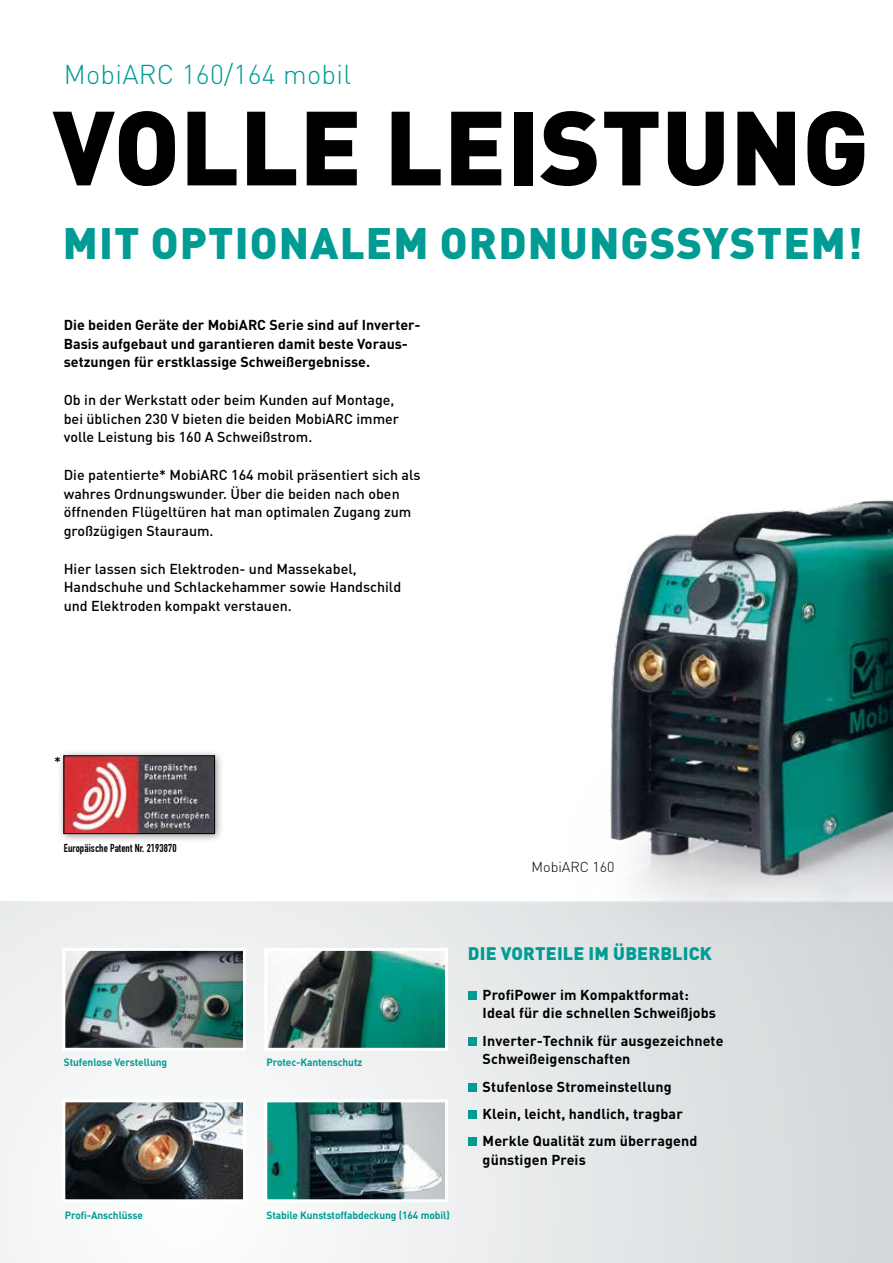
<style>
.page{position:relative;width:893px;height:1263px;background:#fff}
.page>*{position:absolute;margin:0;border:0;box-sizing:border-box;transform-origin:0 0}
.t1{font:900 103.5px "DIN Pro";color:#000}
.t2{font:900 43.5px "DIN Pro";letter-spacing:.025em;color:#009c94}
.t3{font:300 27px "DIN Pro";letter-spacing:.01em;color:#009c94}
.t4{font:900 18px "DIN Pro";letter-spacing:.01em;color:#009c94}
.t5{font:500 14.25px/18.8px "DIN Pro";color:#000}
.t6{font:700 14.25px/18.8px "DIN Pro";letter-spacing:.01em;color:#000}
.t7{font:300 14.25px "DIN Pro";color:#000}
.t8{font:700 11.25px "DIN Condensed";letter-spacing:.01em;color:#000}
.t9{font:700 10.5px "DIN Pro";letter-spacing:-.01em;color:#009c94}
</style>
<div class="page">
<div style="left:0;top:901px;width:893px;height:362px;background:linear-gradient(to right,#fbfcfc,#d6dbdd)"></div>
<hr style="left:0;top:899px;width:893px;height:3px;background:#fff">
<img style="left:66px;top:952px;width:176px;height:95px">
<div style="left:62px;top:948px;width:184px;height:103px;border:3px solid #fff"></div>
<img style="left:66px;top:1103px;width:176px;height:95px">
<div style="left:62px;top:1099px;width:184px;height:103px;border:3px solid #fff"></div>
<img style="left:268px;top:1103px;width:176px;height:95px">
<div style="left:264px;top:1099px;width:184px;height:103px;border:3px solid #fff"></div>
<img style="left:268px;top:952px;width:176px;height:95px">
<div style="left:264px;top:948px;width:184px;height:103px;border:3px solid #fff"></div>
<img style="left:566px;top:500px;width:327px;height:446px">
<div style="left:57px;top:749px;width:167px;height:94px;background:#000;opacity:.45"></div>
<img style="left:66px;top:758px;width:147px;height:74px">
<div style="left:64px;top:756px;width:151px;height:78px;border:1px solid #000"></div>
<div style="left:468px;top:991px;width:9px;height:8px;background:#009c94"></div>
<div style="left:468px;top:1037px;width:9px;height:8px;background:#009c94"></div>
<div style="left:468px;top:1083px;width:9px;height:8px;background:#009c94"></div>
<div style="left:468px;top:1110px;width:9px;height:9px;background:#009c94"></div>
<div style="left:468px;top:1137px;width:9px;height:9px;background:#009c94"></div>
<h3 class="t3" style="left:64px;top:56px;width:289px">MobiARC 160/164 mobil</h3>
<h1 class="t1" style="left:53px;top:78px;width:818px">VOLLE LEISTUNG</h1>
<h2 class="t2" style="left:63px;top:213px;width:801px">MIT OPTIONALEM ORDNUNGSSYSTEM!</h2>
<p class="t6" style="left:64px;top:315px;width:358px">Die beiden Geräte der MobiARC Serie sind auf Inverter-<br>Basis aufgebaut und garantieren damit beste Voraus&shy;setzungen für erstklassige Schweißergebnisse.</p>
<p class="t5" style="left:64px;top:390px;width:337px">Ob in der Werkstatt oder beim Kunden auf Montage, bei üblichen 230 V bieten die beiden MobiARC immer volle Leistung bis 160 A Schweißstrom.</p>
<p class="t5" style="left:64px;top:465px;width:358px">Die patentierte* MobiARC 164 mobil präsentiert sich als wahres Ordnungswunder. Über die beiden nach oben öffnenden Flügeltüren hat man optimalen Zugang zum großzügigen Stauraum.</p>
<p class="t5" style="left:64px;top:558px;width:339px">Hier lassen sich Elektroden- und Massekabel,<br>Handschuhe und Schlackehammer sowie Handschild und Elektroden kompakt verstauen.</p>
<p class="t5" style="left:54px;top:751px;width:8px">*</p>
<p class="t8" style="left:64px;top:842px;width:114px">Europäische Patent Nr. 2193870</p>
<p class="t7" style="left:531px;top:857px;width:85px">MobiARC 160</p>
<p class="t9" style="left:64px;top:1055px;width:105px">Stufenlose Verstellung</p>
<p class="t9" style="left:266px;top:1055px;width:97px">Protec-Kantenschutz</p>
<p class="t9" style="left:65px;top:1208px;width:80px">Profi-Anschlüsse</p>
<p class="t9" style="left:266px;top:1208px;width:185px">Stabile Kunststoffabdeckung (164 mobil)</p>
<p class="t4" style="left:468px;top:941px;width:246px">DIE VORTEILE IM ÜBERBLICK</p>
<p class="t6" style="left:483px;top:984px;width:235px">ProfiPower im Kompaktformat:<br>Ideal für die schnellen Schweißjobs</p>
<p class="t6" style="left:483px;top:1030px;width:242px">Inverter-Technik für ausgezeichnete<br>Schweißeigenschaften</p>
<p class="t6" style="left:483px;top:1072px;width:216px;line-height:27.3px">Stufenlose Stromeinstellung<br>Klein, leicht, handlich, tragbar<br>Merkle Qualität zum überragend</p>
<p class="t6" style="left:483px;top:1150px;width:105px">günstigen Preis</p>
</div>
